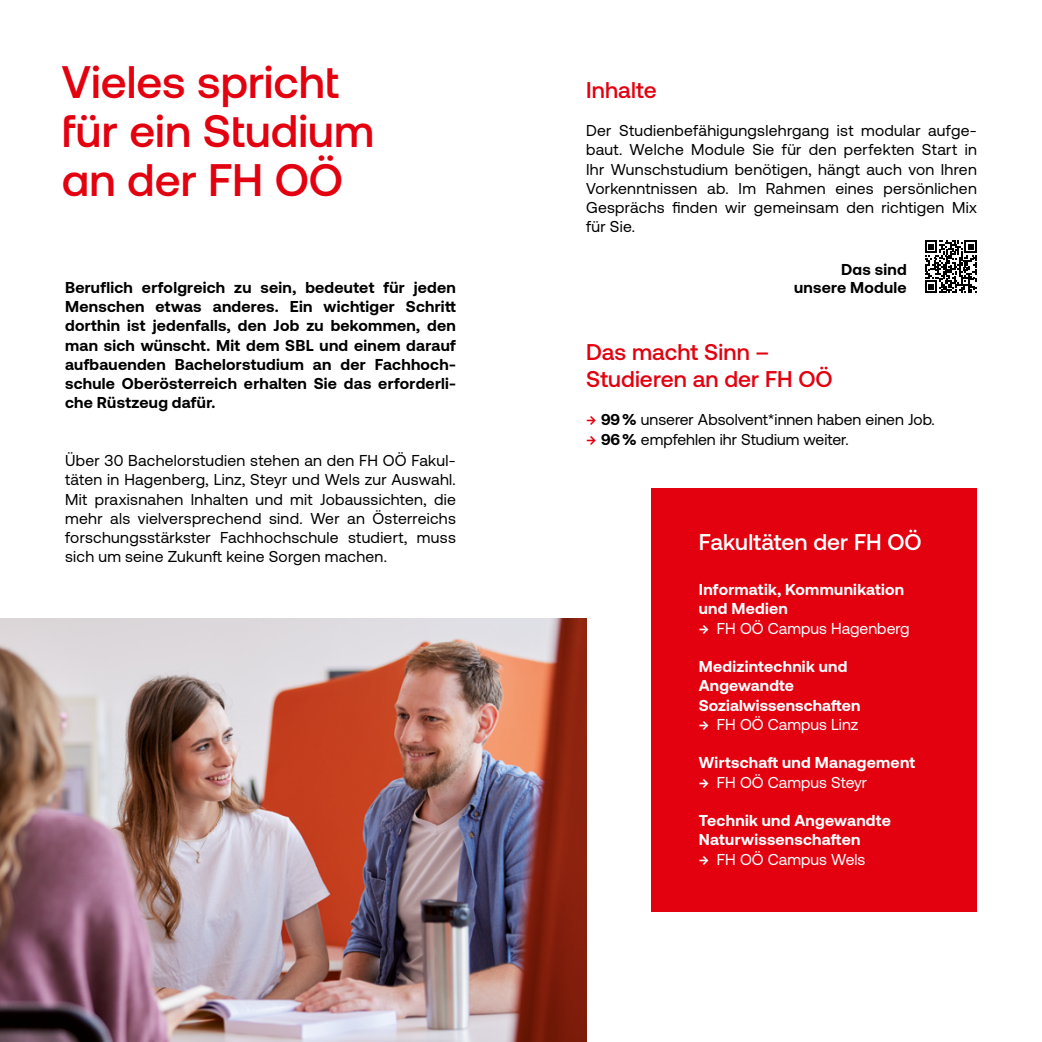
<style>
.page{position:relative;width:1042px;height:1042px;background:#fff}
.page>*{position:absolute;margin:0;border:0;box-sizing:border-box;transform-origin:0 0}
.t1{font:500 45.5px/49px "Aeonik";color:#e3000f}
.t2{font:500 22.75px/26.2px "Aeonik";letter-spacing:.005em;color:#e3000f}
.t3{font:500 22.75px "Aeonik";letter-spacing:.005em;color:#fff}
.t4{font:15.75px/19.2px "Aeonik";letter-spacing:.015em;color:#000;text-align:justify}
.t5{font:700 15.75px/19.2px "Aeonik";letter-spacing:.015em;color:#000;text-align:justify}
.t6{font:700 15.75px/19.2px "Aeonik";letter-spacing:.015em;color:#fff}
.t7{font:15.75px "Aeonik";color:#fff}
.s1{font-weight:500;color:#e3000f}
.s2{font-weight:700}
.s3{font-weight:500}
</style>
<div class="page">
<div style="left:651px;top:488px;width:326px;height:423px;background:#e3000f"></div>
<img style="left:0;top:618px;width:586px;height:424px">
<svg style="left:925px;top:240px;width:52px;height:53px"></svg>
<h1 class="t1" style="left:62px;top:58px;width:314px">Vieles spricht für ein Studium an der FH OÖ</h1>
<p class="t5" style="left:65px;top:278px;width:392px">Beruflich erfolgreich zu sein, bedeutet für jeden Menschen etwas anderes. Ein wichtiger Schritt dorthin ist jedenfalls, den Job zu bekommen, den man sich wünscht. Mit dem SBL und einem darauf aufbauenden Bachelorstudium an der Fachhoch&shy;schule Oberösterreich erhalten Sie das erforderli&shy;che Rüstzeug dafür.</p>
<p class="t4" style="left:65px;top:451px;width:392px">Über 30 Bachelorstudien stehen an den FH OÖ Fakul&shy;täten in Hagenberg, Linz, Steyr und Wels zur Auswahl.<br>Mit praxisnahen Inhalten und mit Jobaussichten, die mehr als vielversprechend sind. Wer an Österreichs forschungsstärkster Fachhochschule studiert, muss sich um seine Zukunft keine Sorgen machen.</p>
<h2 class="t2" style="left:586px;top:77px;width:72px">Inhalte</h2>
<p class="t4" style="left:586px;top:121px;width:392px">Der Studienbefähigungslehrgang ist modular aufge&shy;baut. Welche Module Sie für den perfekten Start in Ihr Wunschstudium benötigen, hängt auch von Ihren Vorkenntnissen ab. Im Rahmen eines persönlichen Gesprächs finden wir gemeinsam den richtigen Mix für Sie.</p>
<p class="t5" style="left:794px;top:261px;width:114px;line-height:17.5px;text-align:right">Das sind unsere Module</p>
<h2 class="t2" style="left:586px;top:339px;width:248px">Das macht Sinn –<br>Studieren an der FH OÖ</h2>
<p class="t4" style="left:586px;top:410px;width:350px"><span class="s1">→</span> <span class="s2">99%</span> unserer Absolvent*innen haben einen Job.</p>
<p class="t4" style="left:586px;top:429px;width:264px"><span class="s1">→</span> <span class="s2">96%</span> empfehlen ihr Studium weiter.</p>
<h2 class="t3" style="left:699px;top:529px;width:224px">Fakultäten der FH OÖ</h2>
<p class="t6" style="left:699px;top:580px;width:207px">Informatik, Kommunikation und Medien</p>
<p class="t7" style="left:699px;top:619px;width:212px"><span class="s3">→</span> FH OÖ Campus Hagenberg</p>
<p class="t6" style="left:699px;top:657px;width:163px">Medizintechnik und<br>Angewandte<br>Sozialwissenschaften</p>
<p class="t7" style="left:699px;top:716px;width:161px"><span class="s3">→</span> FH OÖ Campus Linz</p>
<p class="t6" style="left:699px;top:753px;width:217px">Wirtschaft und Management</p>
<p class="t7" style="left:699px;top:773px;width:170px"><span class="s3">→</span> FH OÖ Campus Steyr</p>
<p class="t6" style="left:699px;top:811px;width:194px">Technik und Angewandte<br>Naturwissenschaften</p>
<p class="t7" style="left:699px;top:850px;width:168px"><span class="s3">→</span> FH OÖ Campus Wels</p>
</div>
